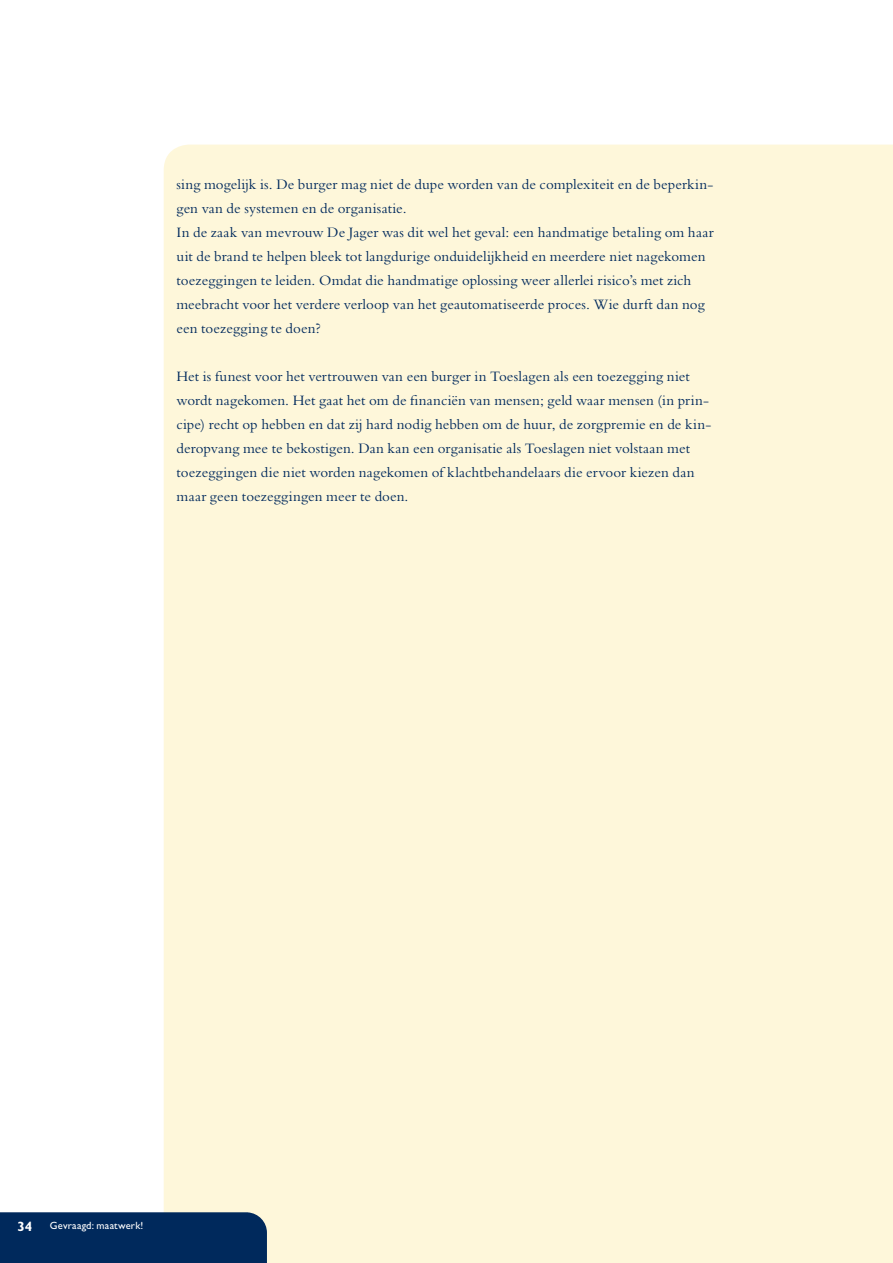
<style>
.page{position:relative;width:893px;height:1263px;background:#fff}
.page>*{position:absolute;margin:0;border:0;box-sizing:border-box;transform-origin:0 0}
._01_NO_BROODTEKST{font:15px/24px "Bembo Std";letter-spacing:.005em;color:#00295c}
.t1{font:700 13.5px "Gill Sans Std";color:#fff}
.t2{font:10.5px "Gill Sans Std";letter-spacing:.015em;color:#fff}
</style>
<div class="page">
<div style="left:164px;top:145px;width:729px;height:1118px;background:#fef7da"></div>
<div style="left:0;top:1212px;width:267px;height:51px;background:#00295c"></div>
<p class="_01_NO_BROODTEKST" style="left:176px;top:172px;width:538px">sing mogelijk is. De burger mag niet de dupe worden van de complexiteit en de beperkin&shy;gen van de systemen en de organisatie.</p>
<p class="_01_NO_BROODTEKST" style="left:176px;top:220px;width:539px">In de zaak van mevrouw De Jager was dit wel het geval: een handmatige betaling om haar uit de brand te helpen bleek tot langdurige onduidelijkheid en meerdere niet nagekomen toezeggingen te leiden. Omdat die handmatige oplossing weer allerlei risico’s met zich meebracht voor het verdere verloop van het geautomatiseerde proces. Wie durft dan nog een toezegging te doen?</p>
<p class="_01_NO_BROODTEKST" style="left:176px;top:364px;width:536px">Het is funest voor het vertrouwen van een burger in Toeslagen als een toezegging niet wordt nagekomen. Het gaat het om de financiën van mensen; geld waar mensen (in prin&shy;cipe) recht op hebben en dat zij hard nodig hebben om de huur, de zorgpremie en de kin&shy;deropvang mee te bekostigen. Dan kan een organisatie als Toeslagen niet volstaan met toezeggingen die niet worden nagekomen of klachtbehandelaars die ervoor kiezen dan maar geen toezeggingen meer te doen.</p>
<p class="t1" style="left:18px;top:1218px;width:16px">34</p>
<p class="t2" style="left:50px;top:1219px;width:142px">Komt een kind bij de buurvrouw</p>
<p class="t2" style="left:50px;top:1219px;width:95px">Gevraagd: maatwerk!</p>
</div>
